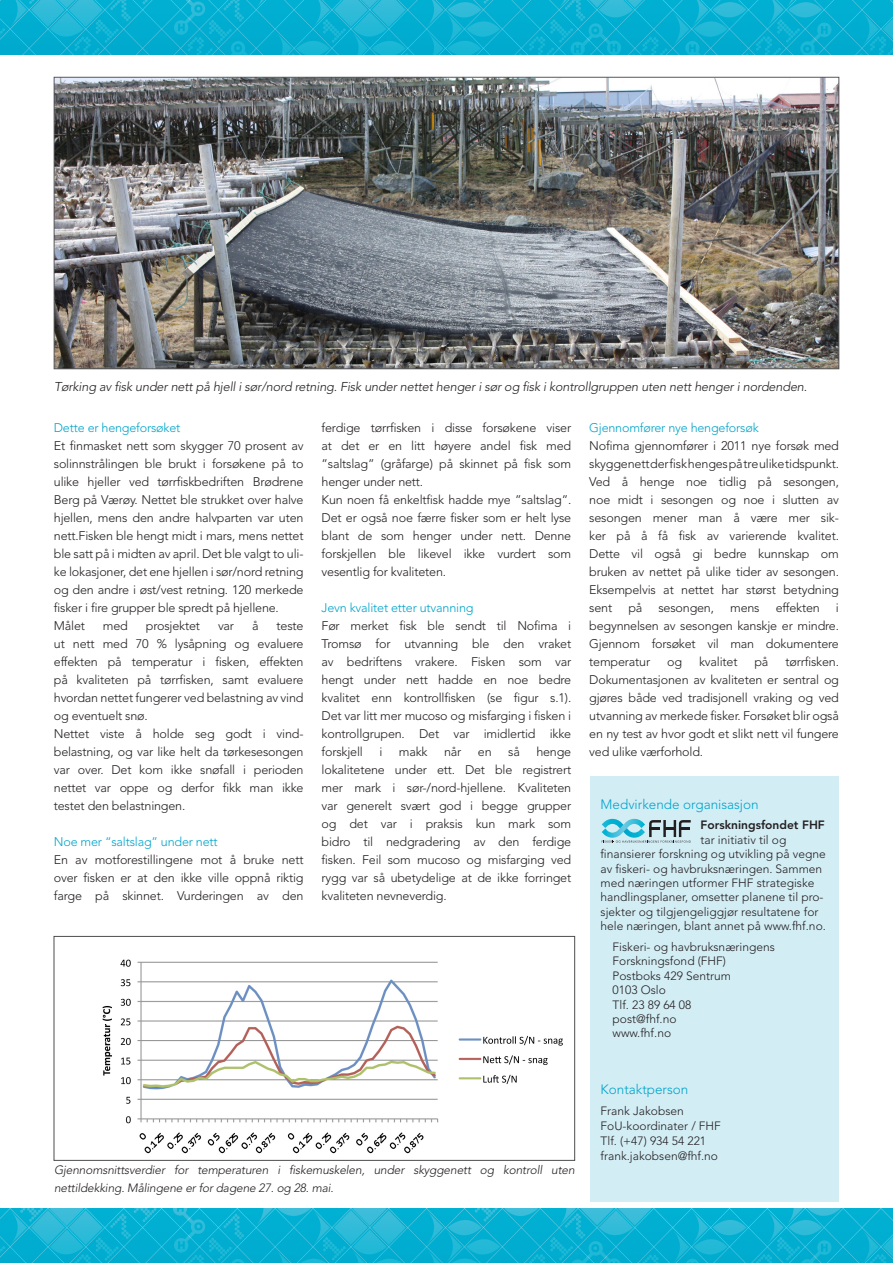
<style>
.page{position:relative;width:893px;height:1263px;background:#fff}
.page>*{position:absolute;margin:0;border:0;box-sizing:border-box;transform-origin:0 0}
.Brødtekst{font:300 13.5px "Avenir";color:#00a4ca}
.Bildetekst{font:italic 300 12.75px "Avenir";letter-spacing:-.015em;color:#231f20}
.Brødtekst-2{font:300 12.45px/18px "Avenir";letter-spacing:-.015em;color:#231f20;text-align:justify}
.Brødtekst-3{font:300 12.45px "Avenir";letter-spacing:-.015em;color:#00a4ca}
.Brødtekst-4{font:300 12px/14.4px "Avenir";color:#231f20}
.Bildetekst-2{font:italic 300 12px/18px "Avenir";letter-spacing:-.015em;color:#231f20}
.Brødtekst-5{font:800 12px "Avenir";color:#231f20}
</style>
<div class="page">
<img style="left:56px;top:79px;width:781px;height:288px">
<img style="left:0;top:1209px;width:893px;height:54px">
<img style="left:0;top:0;width:893px;height:54px">
<div style="left:591px;top:777px;width:248px;height:425px;background:#d3edf5"></div>
<svg style="left:602px;top:819px;width:89px;height:24px"></svg>
<img style="left:102px;top:959px;width:461px;height:195px">
<div style="left:54px;top:936px;width:521px;height:224px;border:1px solid #4d4d4d"></div>
<p class="Bildetekst" style="left:54px;top:379px;width:755px">Tørking av fisk under nett på hjell i sør/nord retning. Fisk under nettet henger i sør og fisk i kontrollgruppen uten nett henger i nordenden.</p>
<p class="Brødtekst-3" style="left:54px;top:420px;width:128px">Dette er hengeforsøket</p>
<p class="Brødtekst-2" style="left:54px;top:437px;width:251px">Et finmasket nett som skygger 70 prosent av solinnstrålingen ble brukt i forsøkene på to ulike hjeller ved tørrfiskbedriften Brødrene Berg på Værøy. Nettet ble strukket over halve hjellen, mens den andre halvparten var uten nett.Fisken ble hengt midt i mars, mens nettet ble satt på i midten av april. Det ble valgt to uli&shy;ke lokasjoner, det ene hjellen i sør/nord retning og den andre i øst/vest retning. 120 merkede fisker i fire grupper ble spredt på hjellene.</p>
<p class="Brødtekst-2" style="left:54px;top:617px;width:33px">Målet</p>
<p class="Brødtekst-2" style="left:103px;top:617px;width:27px">med</p>
<p class="Brødtekst-2" style="left:146px;top:617px;width:56px">prosjektet</p>
<p class="Brødtekst-2" style="left:218px;top:617px;width:18px">var</p>
<p class="Brødtekst-2" style="left:252px;top:617px;width:8px">å</p>
<p class="Brødtekst-2" style="left:54px;top:617px;width:251px;text-indent:223px">teste ut nett med 70 % lysåpning og evaluere effekten på temperatur i fisken, effekten på kvaliteten på tørrfisken, samt evaluere hvordan nettet fungerer ved belastning av vind og eventuelt snø.</p>
<p class="Brødtekst-2" style="left:54px;top:725px;width:251px">Nettet viste å holde seg godt i vind&shy;belastning, og var like helt da tørkesesongen var over. Det kom ikke snøfall i perioden nettet var oppe og derfor fikk man ikke testet den belastningen.</p>
<p class="Brødtekst-3" style="left:54px;top:834px;width:165px">Noe mer “saltslag” under nett</p>
<p class="Brødtekst-2" style="left:54px;top:851px;width:251px">En av motforestillingene mot å bruke nett over fisken er at den ikke ville oppnå riktig farge på skinnet. Vurderingen av den</p>
<p class="Brødtekst-2" style="left:322px;top:419px;width:251px">ferdige tørrfisken i disse forsøkene viser at det er en litt høyere andel fisk med ”saltslag” (gråfarge) på skinnet på fisk som henger under nett.</p>
<p class="Brødtekst-2" style="left:322px;top:491px;width:251px">Kun noen få enkeltfisk hadde mye ”saltslag”.<br>Det er også noe færre fisker som er helt lyse blant de som henger under nett. Denne forskjellen ble likevel ikke vurdert som vesentlig for kvaliteten.</p>
<p class="Brødtekst-3" style="left:322px;top:600px;width:153px">Jevn kvalitet etter utvanning</p>
<p class="Brødtekst-2" style="left:322px;top:617px;width:251px">Før merket fisk ble sendt til Nofima i Tromsø for utvanning ble den vraket av bedriftens vrakere. Fisken som var hengt under nett hadde en noe bedre kvalitet enn kontrollfisken (se figur s.1).<br>Det var litt mer mucoso og misfarging i fisken i kontrollgrupen. Det var imidlertid ikke forskjell</p>
<p class="Brødtekst-2" style="left:322px;top:743px;width:251px;text-indent:215px">henge lokalitetene under ett. Det ble registrert mer mark i sør-/nord-hjellene. Kvaliteten var generelt svært god i begge grupper og det var i praksis kun mark som bidro til nedgradering av den ferdige fisken. Feil som mucoso og misfarging ved rygg var så ubetydelige at de ikke forringet kvaliteten nevneverdig.</p>
<p class="Brødtekst-2" style="left:379px;top:743px;width:5px">i</p>
<p class="Brødtekst-2" style="left:399px;top:743px;width:30px">makk</p>
<p class="Brødtekst-2" style="left:444px;top:743px;width:19px">når</p>
<p class="Brødtekst-2" style="left:478px;top:743px;width:15px">en</p>
<p class="Brødtekst-2" style="left:508px;top:743px;width:13px">så</p>
<p class="Brødtekst-3" style="left:589px;top:420px;width:171px">Gjennomfører nye hengeforsøk</p>
<p class="Brødtekst-2" style="left:589px;top:437px;width:251px">Nofima gjennomfører i 2011 nye forsøk med skyggenett der fisk henges på tre ulike tidspunkt.<br>Ved å henge noe tidlig på sesongen, noe midt i sesongen og noe i slutten av sesongen mener man å være mer sik&shy;ker på å få fisk av varierende kvalitet.<br>Dette vil også gi bedre kunnskap om bruken av nettet på ulike tider av sesongen.<br>Eksempelvis at nettet har størst betydning sent</p>
<p class="Brødtekst-2" style="left:628px;top:599px;width:16px">på</p>
<p class="Brødtekst-2" style="left:658px;top:599px;width:57px">sesongen,</p>
<p class="Brødtekst-2" style="left:730px;top:599px;width:31px">mens</p>
<p class="Brødtekst-2" style="left:776px;top:599px;width:46px">effekten</p>
<p class="Brødtekst-2" style="left:589px;top:599px;width:251px;text-indent:247px">i begynnelsen av sesongen kanskje er mindre.<br>Gjennom forsøket vil man dokumentere temperatur</p>
<p class="Brødtekst-2" style="left:589px;top:653px;width:251px;text-indent:196px">tørrfisken.<br>Dokumentasjonen av kvaliteten er sentral og gjøres både ved tradisjonell vraking og ved utvanning av merkede fisker. Forsøket blir også en ny test av hvor godt et slikt nett vil fungere ved ulike værforhold.</p>
<p class="Brødtekst-2" style="left:667px;top:653px;width:16px">og</p>
<p class="Brødtekst-2" style="left:699px;top:653px;width:40px">kvalitet</p>
<p class="Brødtekst-2" style="left:754px;top:653px;width:16px">på</p>
<p class="Brødtekst" style="left:601px;top:796px;width:160px">Medvirkende organisasjon</p>
<p class="Brødtekst-5" style="left:701px;top:818px;width:126px">Forskningsfondet FHF</p>
<p class="Brødtekst-4" style="left:701px;top:832px;width:87px">tar initiativ til og</p>
<p class="Brødtekst-4" style="left:601px;top:847px;width:227px">finansierer forskning og utvikling på vegne</p>
<p class="Brødtekst-4" style="left:601px;top:861px;width:223px">av fiskeri- og havbruksnæringen. Sammen</p>
<p class="Brødtekst-4" style="left:601px;top:876px;width:215px">med næringen utformer FHF strategiske</p>
<p class="Brødtekst-4" style="left:601px;top:890px;width:224px">handlingsplaner, omsetter planene til pro-</p>
<p class="Brødtekst-4" style="left:601px;top:904px;width:219px">sjekter og tilgjengeliggjør resultatene for</p>
<p class="Brødtekst-4" style="left:601px;top:919px;width:227px">hele næringen, blant annet på www.fhf.no.</p>
<p class="Brødtekst-4" style="left:613px;top:940px;width:164px">Fiskeri- og havbruksnæringens<br>Forskningsfond (FHF)<br>Postboks 429 Sentrum<br>0103 Oslo<br>Tlf. 23 89 64 08<br>post@fhf.no<br>www.fhf.no</p>
<p class="Bildetekst-2" style="left:54px;top:1161px;width:522px">Gjennomsnittsverdier for temperaturen i fiskemuskelen, under skyggenett og kontroll uten nettildekking. Målingene er for dagene 27. og 28. mai.</p>
<p class="Brødtekst" style="left:601px;top:1081px;width:89px">Kontaktperson</p>
<p class="Brødtekst-4" style="left:601px;top:1104px;width:122px;line-height:15px">Frank Jakobsen<br>FoU-koordinater / FHF<br>Tlf. (+47) 934 54 221 frank.jakobsen@fhf.no</p>
</div>
